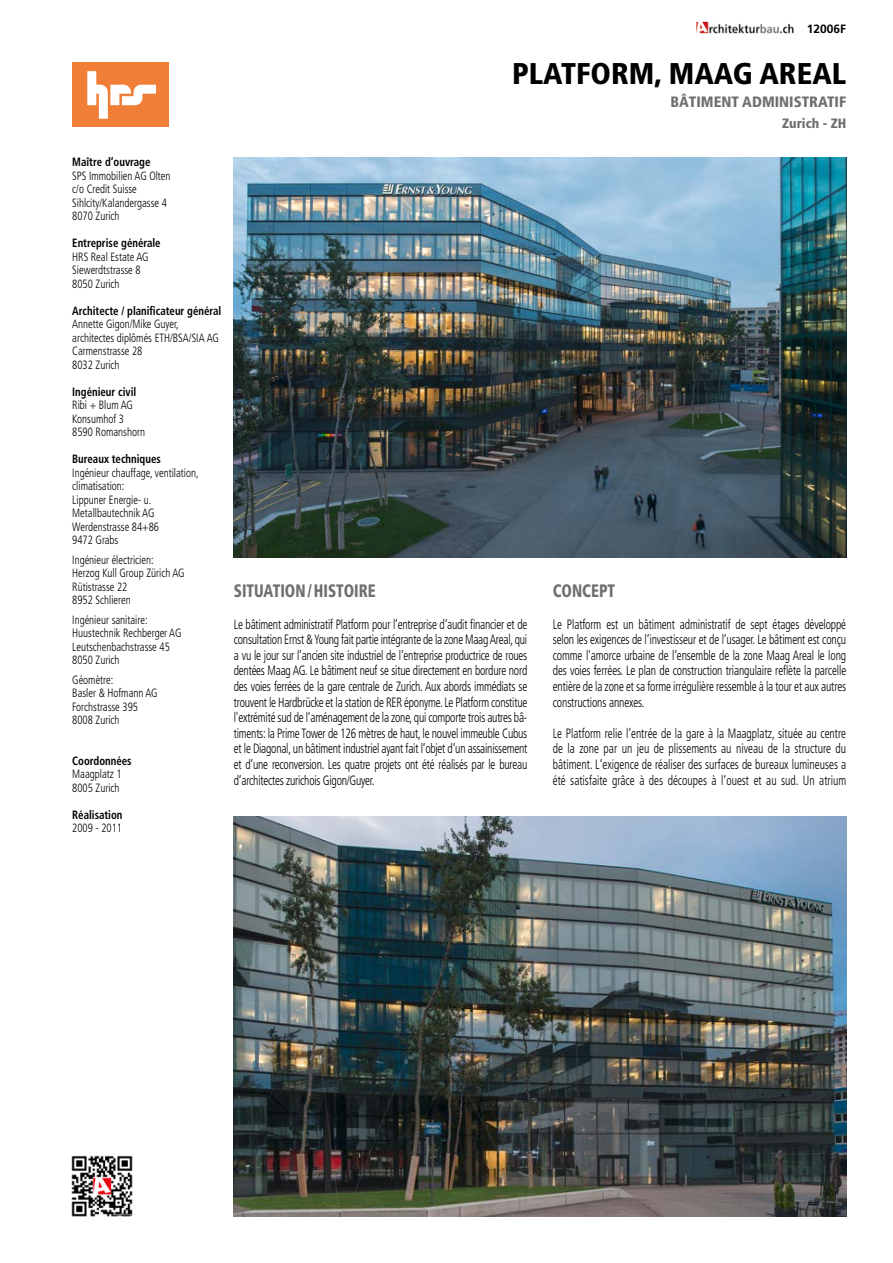
<style>
.page{position:relative;width:893px;height:1263px;background:#fff}
.page>*{position:absolute;margin:0;border:0;box-sizing:border-box;transform-origin:0 0}
.t1{font:900 condensed 30px "Frutiger";color:#000}
.t2{font:900 condensed 18px "Frutiger";color:#6f6f6e;scale:.85 1}
.t3{font:900 condensed 15px "Frutiger";color:#6f6f6e}
.t4{font:300 condensed 13.5px/15.6px "Frutiger";letter-spacing:-.01em;color:#000;text-align:justify;scale:.85 1}
.t5{font:900 condensed 13.5px "Frutiger";color:#6f6f6e}
.t6{font:300 condensed 12px/13.5px "Frutiger";color:#000;scale:.9 1}
.t7{font:700 condensed 12px "Frutiger";color:#000;scale:.9 1}
.t8{font:700 12px "Frutiger";color:#000}
</style>
<div class="page">
<img style="left:234px;top:157px;width:612px;height:400px">
<img style="left:696px;top:22px;width:98px;height:11px">
<img style="left:234px;top:816px;width:612px;height:400px">
<img style="left:71px;top:1155px;width:62px;height:62px">
<div style="left:72px;top:63px;width:97px;height:64px;background:#f07e37"></div>
<svg style="left:87px;top:71px;width:69px;height:48px"></svg>
<p class="t7" style="left:72px;top:155px;width:88px">Maître d‘ouvrage</p>
<p class="t6" style="left:72px;top:169px;width:111px">SPS Immobilien AG Olten c/o Credit Suisse<br>Sihlcity/Kalandergasse 4<br>8070 Zurich</p>
<p class="t7" style="left:72px;top:236px;width:100px">Entreprise générale</p>
<p class="t6" style="left:72px;top:250px;width:86px">HRS Real Estate AG<br>Siewerdtstrasse 8<br>8050 Zurich</p>
<p class="t7" style="left:72px;top:304px;width:167px">Architecte / planificateur général</p>
<p class="t6" style="left:72px;top:318px;width:164px">Annette Gigon/Mike Guyer, architectes diplômés ETH/BSA/SIA AG<br>Carmenstrasse 28<br>8032 Zurich</p>
<p class="t7" style="left:72px;top:385px;width:73px">Ingénieur civil</p>
<p class="t6" style="left:72px;top:399px;width:82px">Ribi + Blum AG<br>Konsumhof 3<br>8590 Romanshorn</p>
<p class="t7" style="left:72px;top:452px;width:100px">Bureaux techniques</p>
<p class="t6" style="left:72px;top:466px;width:142px">Ingénieur chauffage, ventilation, climatisation:<br>Lippuner Energie- u.<br>Metallbautechnik AG<br>Werdenstrasse 84+86<br>9472 Grabs</p>
<p class="t6" style="left:72px;top:553px;width:126px">Ingénieur électricien:<br>Herzog Kull Group Zürich AG<br>Rütistrasse 22<br>8952 Schlieren</p>
<p class="t6" style="left:72px;top:613px;width:123px">Ingénieur sanitaire:<br>Huustechnik Rechberger AG<br>Leutschenbachstrasse 45<br>8050 Zurich</p>
<p class="t6" style="left:72px;top:673px;width:96px">Géomètre:<br>Basler &amp; Hofmann AG<br>Forchstrasse 395<br>8008 Zurich</p>
<p class="t7" style="left:72px;top:754px;width:67px">Coordonnées</p>
<p class="t6" style="left:72px;top:768px;width:56px">Maagplatz 1<br>8005 Zurich</p>
<p class="t7" style="left:72px;top:808px;width:57px">Réalisation</p>
<p class="t6" style="left:72px;top:822px;width:57px">2009 - 2011</p>
<p class="t8" style="left:807px;top:21px;width:41px">12006F</p>
<h1 class="t1" style="left:512px;top:56px;width:335px">PLATFORM, MAAG AREAL</h1>
<p class="t3" style="left:671px;top:92px;width:177px">BÂTIMENT ADMINISTRATIF</p>
<p class="t5" style="left:782px;top:115px;width:66px">Zurich - ZH</p>
<h2 class="t2" style="left:234px;top:580px;width:168px">SITUATION/HISTOIRE</h2>
<p class="t4" style="left:234px;top:616px;width:347px">Le bâtiment administratif Platform pour l‘entreprise d‘audit financier et de consultation Ernst &amp; Young fait partie intégrante de la zone Maag Areal, qui a vu le jour sur l‘ancien site industriel de l‘entreprise productrice de roues dentées Maag AG. Le bâtiment neuf se situe directement en bordure nord des voies ferrées de la gare centrale de Zurich. Aux abords immédiats se trouvent le Hardbrücke et la station de RER éponyme. Le Platform constitue l'extrémité sud de l‘aménagement de la zone, qui comporte trois autres bâ&shy;timents: la Prime Tower de 126 mètres de haut, le nouvel immeuble Cubus et le Diagonal, un bâtiment industriel ayant fait l‘objet d‘un assainissement et d‘une reconversion. Les quatre projets ont été réalisés par le bureau d‘architectes zurichois Gigon/Guyer.</p>
<h2 class="t2" style="left:553px;top:580px;width:75px">CONCEPT</h2>
<p class="t4" style="left:553px;top:616px;width:347px">Le Platform est un bâtiment administratif de sept étages développé selon les exigences de l‘investisseur et de l‘usager. Le bâtiment est conçu comme l'amorce urbaine de l‘ensemble de la zone Maag Areal le long des voies ferrées. Le plan de construction triangulaire reflète la parcelle entière de la zone et sa forme irrégulière ressemble à la tour et aux autres constructions annexes.</p>
<p class="t4" style="left:553px;top:725px;width:347px">Le Platform relie l‘entrée de la gare à la Maagplatz, située au centre de la zone par un jeu de plissements au niveau de la structure du bâtiment. L‘exigence de réaliser des surfaces de bureaux lumineuses a été satisfaite grâce à des découpes à l‘ouest et au sud. Un atrium</p>
</div>
